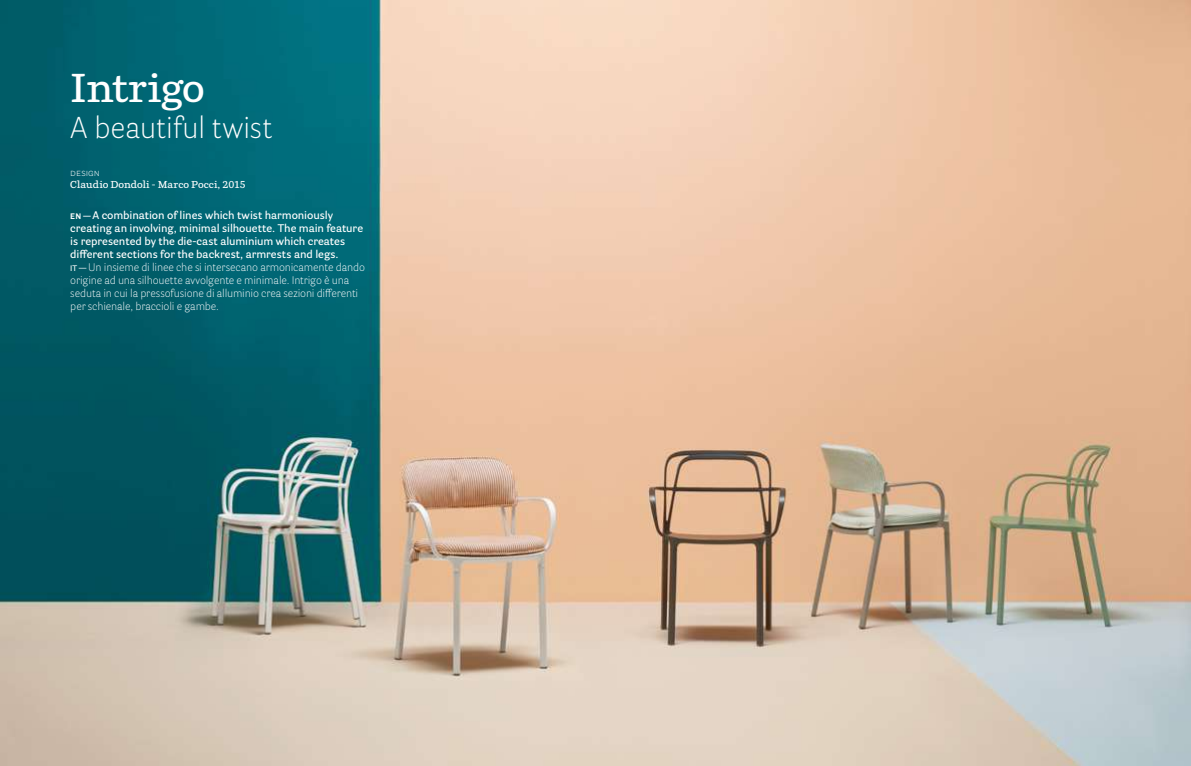
<style>
.page{position:relative;width:1191px;height:766px;background:#fff}
.page>*{position:absolute;margin:0;border:0;box-sizing:border-box;transform-origin:0 0}
.t1{font:600 40px "Parry Pro";letter-spacing:-.015em;color:#fff}
.t2{font:300 30px "Parry Grotesque Pro";letter-spacing:-.005em;color:#fff}
.t3{font:300 11px/13px "Parry Grotesque Pro";letter-spacing:-.015em;color:#fff}
.t4{font:600 10px "Parry Pro";color:#fff}
.t5{font:300 10px "Parry Grotesque Pro";color:#fff}
.s1{font-weight:700;font-size:8px}
.s2{font-weight:600}
.s3{font-weight:600;font-size:8px}
</style>
<div class="page">
<img style="left:0;top:0;width:1191px;height:765px">
<h1 class="t1" style="left:70px;top:59px;width:136px">Intrigo</h1>
<h2 class="t2" style="left:70px;top:106px;width:203px">A beautiful twist</h2>
<p class="t5" style="left:70px;top:165px;width:31px">design</p>
<p class="t4" style="left:70px;top:177px;width:177px">Claudio Dondoli - Marco Pocci, 2015</p>
<p class="t3" style="left:70px;top:208px;width:296px"><span class="s1">EN —</span> <span class="s2">A combination of lines which twist harmoniously creating an involving, minimal silhouette. The main feature is represented by the die-cast aluminium which creates different sections for the backrest, armrests and legs.<br></span><span class="s3">IT —</span> Un insieme di linee che si intersecano armonicamente dando origine ad una silhouette avvolgente e minimale. Intrigo è una seduta in cui la pressofusione di alluminio crea sezioni differenti per schienale, braccioli e gambe.</p>
</div>
